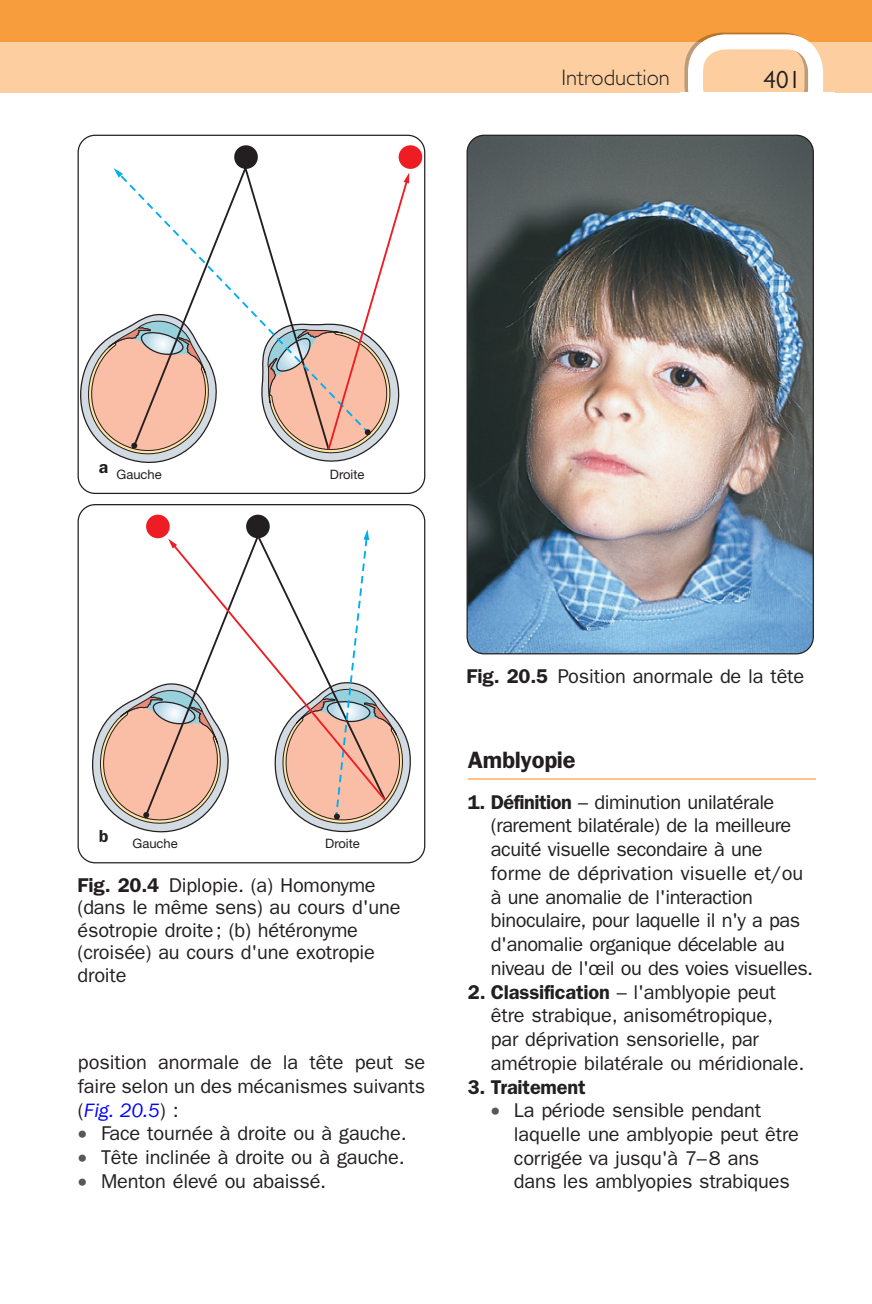
<style>
.page{position:relative;width:872px;height:1304px;background:#fff}
.page>*{position:absolute;margin:0;border:0;box-sizing:border-box;transform-origin:0 0}
.t1{font:25px "Gill Sans";color:#231f20}
.t2{font:600 23.75px "Franklin Gothic";letter-spacing:-.01em;color:#231f20}
.t3{font:300 22.5px "Gill Sans";color:#231f20}
.t4{font:20px/23.8px "Franklin Gothic";letter-spacing:-.01em;color:#231f20}
.t5{font:600 20px "Franklin Gothic";letter-spacing:-.01em;color:#231f20}
.t6{font:600 17.5px "Franklin Gothic";color:#231f20}
.t7{font:13px "Helvetica Neue";color:#231f20}
.s1{font-weight:600}
.s2{font-style:italic;color:#00f}
.s3{color:#57585a}
</style>
<div class="page">
<div style="left:0;top:0;width:872px;height:92px;background:#f89d3d"></div>
<div style="left:0;top:42px;width:872px;height:50px;background:#fdcfa0"></div>
<svg style="left:684px;top:33px;width:139px;height:59px"></svg>
<hr style="left:468px;top:778px;width:347px;height:2px;background:#fcc286">
<svg style="left:80px;top:332px;width:105px;height:131px"></svg>
<svg style="left:131px;top:160px;width:127px;height:292px"></svg>
<div style="left:234px;top:145px;width:24px;height:24px;background:#231f20;border-radius:50%"></div>
<div style="left:398px;top:145px;width:24px;height:24px;background:#ee1d23;border-radius:50%"></div>
<svg style="left:117px;top:172px;width:143px;height:264px"></svg>
<svg style="left:114px;top:168px;width:9px;height:10px"></svg>
<svg style="left:260px;top:173px;width:149px;height:289px"></svg>
<div style="left:78px;top:135px;width:347px;height:359px;border:1px solid #231f20;border-radius:17px"></div>
<div style="left:78px;top:504px;width:347px;height:359px;border:1px solid #231f20;border-radius:17px"></div>
<svg style="left:92px;top:694px;width:107px;height:139px"></svg>
<svg style="left:143px;top:530px;width:127px;height:290px"></svg>
<div style="left:246px;top:515px;width:24px;height:23px;background:#231f20;border-radius:50%"></div>
<div style="left:146px;top:515px;width:24px;height:23px;background:#ee1d23;border-radius:50%"></div>
<svg style="left:286px;top:529px;width:125px;height:304px"></svg>
<svg style="left:171px;top:543px;width:216px;height:260px"></svg>
<svg style="left:168px;top:539px;width:9px;height:10px"></svg>
<div style="left:334px;top:813px;width:6px;height:7px;background:#231f20;border-radius:50%"></div>
<div style="left:93px;top:457px;width:21px;height:21px;background:#fff;border-radius:50%"></div>
<div style="left:93px;top:826px;width:21px;height:22px;background:#fff;border-radius:50%"></div>
<img style="left:468px;top:135px;width:345px;height:519px">
<p class="t3" style="left:561px;top:65px;width:110px">Introduction</p>
<p class="t1" style="left:763px;top:65px;width:39px">401</p>
<p class="t6" style="left:99px;top:456px;width:11px">a</p>
<p class="t7" style="left:117px;top:466px;width:47px">Gauche</p>
<p class="t7" style="left:330px;top:466px;width:36px">Droite</p>
<p class="t6" style="left:99px;top:826px;width:11px">b</p>
<p class="t4" style="left:78px;top:874px;width:324px;line-height:22.5px"><span class="s1">Fig. 20.4</span> Diplopie. (a) Homonyme (dans le même sens) au cours d'une ésotropie droite ; (b) hétéronyme (croisée) au cours d'une exotropie droite</p>
<p class="t7" style="left:133px;top:836px;width:47px">Gauche</p>
<p class="t7" style="left:325px;top:836px;width:36px">Droite</p>
<p class="t4" style="left:78px;top:1050px;width:349px;text-align:justify">position anormale de la tête peut se faire selon un des mécanismes suivants ( <span class="s2">Fig. 20.5</span> ) :</p>
<p class="t4" style="left:78px;top:1122px;width:330px"><span class="s3">•</span> Face tournée à droite ou à gauche.</p>
<p class="t4" style="left:78px;top:1145px;width:328px"><span class="s3">•</span> Tête inclinée à droite ou à gauche.</p>
<p class="t4" style="left:78px;top:1169px;width:250px"><span class="s3">•</span> Menton élevé ou abaissé.</p>
<p class="t4" style="left:466px;top:664px;width:339px"><span class="s1">Fig. 20.5</span> Position anormale de la tête</p>
<p class="t2" style="left:468px;top:746px;width:109px">Amblyopie</p>
<p class="t4" style="left:491px;top:790px;width:324px;text-indent:-23px"><span class="s1">1. Définition</span> – diminution unilatérale (rarement bilatérale) de la meilleure acuité visuelle secondaire à une forme de déprivation visuelle et/ou à une anomalie de l'interaction binoculaire, pour laquelle il n'y a pas d'anomalie organique décelable au niveau de l'œil ou des voies visuelles.</p>
<p class="t4" style="left:491px;top:980px;width:315px;text-indent:-23px"><span class="s1">2. Classification</span> – l'amblyopie peut être strabique, anisométropique, par déprivation sensorielle, par amétropie bilatérale ou méridionale.</p>
<p class="t5" style="left:468px;top:1075px;width:119px">3. Traitement</p>
<p class="t4" style="left:514px;top:1099px;width:286px;text-indent:-23px"><span class="s3">•</span> La période sensible pendant laquelle une amblyopie peut être corrigée va jusqu'à 7–8 ans dans les amblyopies strabiques</p>
</div>
